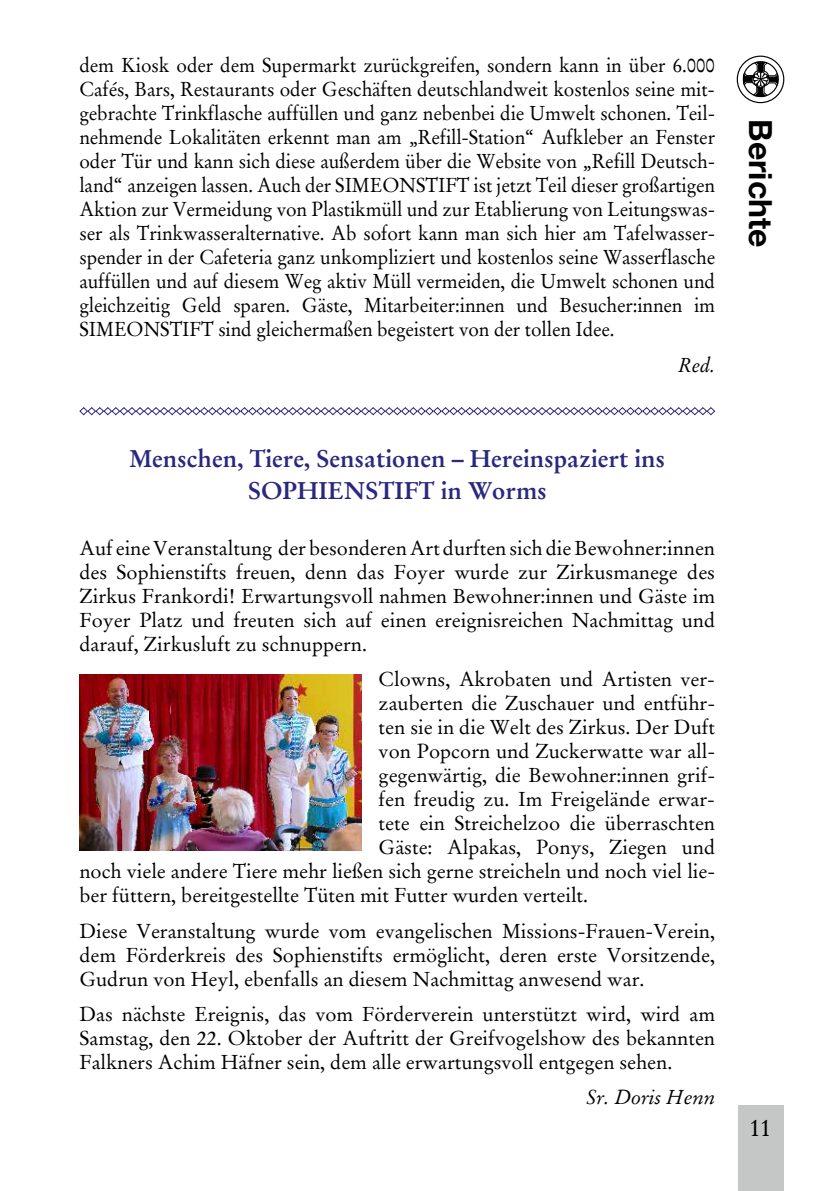
<style>
.page{position:relative;width:840px;height:1191px;background:#fff}
.page>*{position:absolute;margin:0;border:0;box-sizing:border-box;transform-origin:0 0}
.t1{font:700 32px "Helvetica Neue LT Pro";color:#000}
.t2{font:700 24px/32px "Stempel Garamond";color:#2a287e;text-align:center}
.t3{font:24px "Stempel Garamond";color:#000}
.t4{font:20px/24px "Stempel Garamond";color:#000;text-align:justify}
.t5{font:20px/24px "Stempel Garamond";color:#000;text-align:justify;scale:.95 1}
.t6{font:italic 20px "Stempel Garamond";color:#000}
.t7{font:italic 20px "Stempel Garamond";color:#000;scale:.95 1}
</style>
<div class="page">
<div style="left:737px;top:1106px;width:45px;height:85px;background:#c5c6c6"></div>
<div style="left:736px;top:56px;width:47px;height:47px;border:1px solid #000;border-radius:50%"></div>
<div style="left:742px;top:61px;width:36px;height:36px;border:1px solid #000;border-radius:50%"></div>
<svg style="left:743px;top:62px;width:34px;height:35px"></svg>
<img style="left:79px;top:675px;width:282px;height:175px">
<svg style="left:79px;top:407px;width:636px;height:9px"></svg>
<p class="t5" style="left:79px;top:54px;width:670px">dem Kiosk oder dem Supermarkt zurückgreifen, sondern kann in über 6.000<br>Cafés, Bars, Restaurants oder Geschäften deutschlandweit kostenlos seine mit&shy;gebrachte Trinkflasche auffüllen und ganz nebenbei die Umwelt schonen. Teil&shy;nehmende Lokalitäten erkennt man am „Refill-Station“ Aufkleber an Fenster oder Tür und kann sich diese außerdem über die Website von „Refill Deutsch&shy;land“ anzeigen lassen. Auch der SIMEONSTIFT ist jetzt Teil dieser großartigen Aktion zur Vermeidung von Plastikmüll und zur Etablierung von Leitungswas&shy;ser als Trinkwasseralternative. Ab sofort kann man sich hier am Tafelwasser&shy;spender in der Cafeteria ganz unkompliziert und kostenlos seine Wasserflasche auffüllen und auf diesem Weg aktiv Müll vermeiden, die Umwelt schonen und gleichzeitig Geld sparen. Gäste, Mitarbeiter:innen und Besucher:innen im SIMEONSTIFT sind gleichermaßen begeistert von der tollen Idee.</p>
<p class="t7" style="left:677px;top:353px;width:40px">Red.</p>
<p class="t2" style="left:129px;top:442px;width:537px">Menschen, Tiere, Sensationen – Hereinspaziert ins<br>SOPHIENSTIFT in Worms</p>
<p class="t4" style="left:79px;top:536px;width:636px">Auf eine Veranstaltung der besonderen Art durften sich die Bewohner:innen des Sophienstifts freuen, denn das Foyer wurde zur Zirkusmanege des Zirkus Frankordi! Erwartungsvoll nahmen Bewohner:innen und Gäste im Foyer Platz und freuten sich auf einen ereignisreichen Nachmittag und darauf, Zirkusluft zu schnuppern.</p>
<p class="t4" style="left:378px;top:667px;width:338px">Clowns, Akrobaten und Artisten ver-</p>
<p class="t4" style="left:378px;top:691px;width:338px">zauberten die Zuschauer und entführ-</p>
<p class="t4" style="left:378px;top:715px;width:338px">ten sie in die Welt des Zirkus. Der Duft</p>
<p class="t4" style="left:378px;top:739px;width:338px">von Popcorn und Zuckerwatte war all-</p>
<p class="t4" style="left:378px;top:763px;width:338px">gegenwärtig, die Bewohner:innen grif-</p>
<p class="t4" style="left:378px;top:787px;width:338px">fen freudig zu. Im Freigelände erwar-</p>
<p class="t4" style="left:378px;top:811px;width:338px">tete ein Streichelzoo die überraschten</p>
<p class="t4" style="left:378px;top:835px;width:338px">Gäste: Alpakas, Ponys, Ziegen und</p>
<p class="t4" style="left:79px;top:859px;width:636px">noch viele andere Tiere mehr ließen sich gerne streicheln und noch viel lie-</p>
<p class="t4" style="left:79px;top:883px;width:510px">ber füttern, bereitgestellte Tüten mit Futter wurden verteilt.</p>
<p class="t4" style="left:79px;top:919px;width:636px">Diese Veranstaltung wurde vom evangelischen Missions-Frauen-Verein, dem Förderkreis des Sophienstifts ermöglicht, deren erste Vorsitzende, Gudrun von Heyl, ebenfalls an diesem Nachmittag anwesend war.</p>
<p class="t4" style="left:79px;top:1002px;width:636px">Das nächste Ereignis, das vom Förderverein unterstützt wird, wird am Samstag, den 22. Oktober der Auftritt der Greifvogelshow des bekannten Falkners Achim Häfner sein, dem alle erwartungsvoll entgegen sehen.</p>
<p class="t6" style="left:586px;top:1085px;width:130px">Sr. Doris Henn</p>
<h1 class="t1" style="left:779px;top:119px;width:130px;rotate:90deg">Berichte</h1>
<p class="t3" style="left:748px;top:1113px;width:24px">11</p>
</div>
